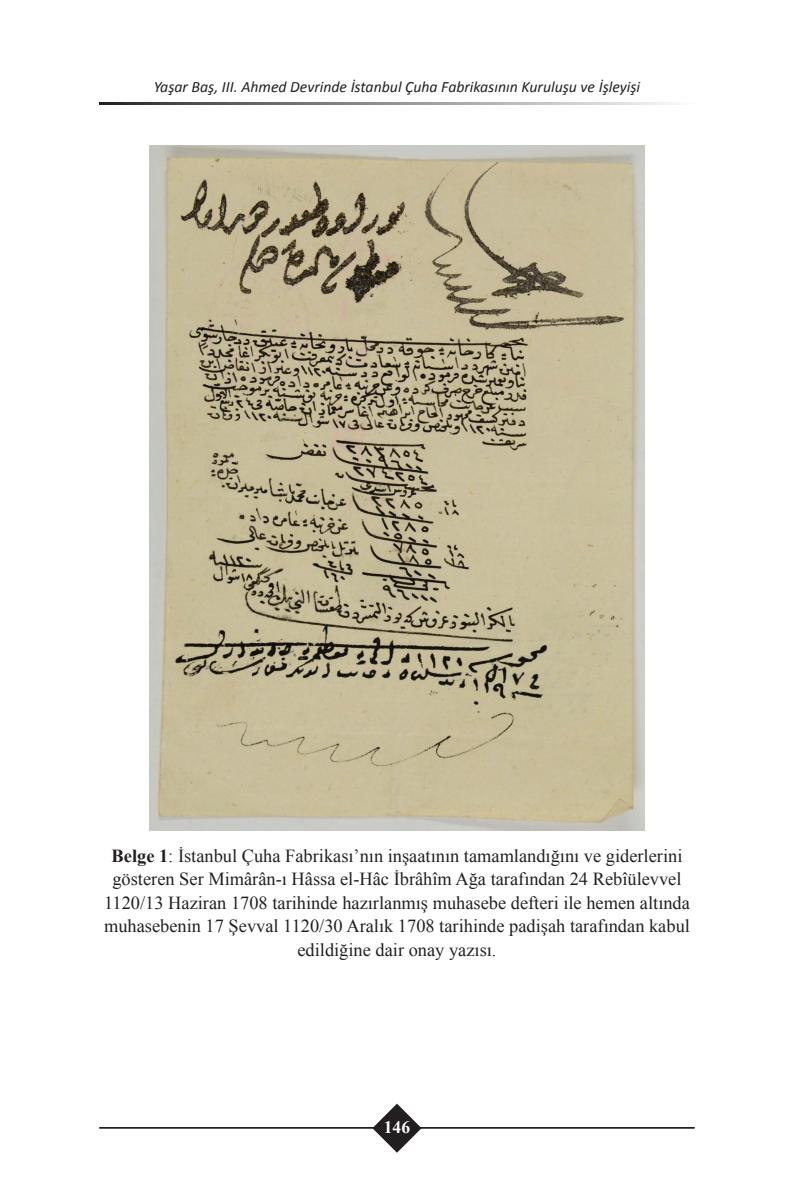
<style>
.page{position:relative;width:794px;height:1191px;background:#fff}
.page>*{position:absolute;margin:0;border:0;box-sizing:border-box;transform-origin:0 0}
.t1{font:18.38px/23.6px "Times New Roman";color:#231f20;text-align:center}
.t2{font:700 17.5px "Times New Roman";color:#fff}
.t3{font:italic 15.75px "Calibri";color:#231f20}
.s1{font-weight:700}
</style>
<div class="page">
<hr style="left:99px;top:1127px;width:595px;height:1px;background:#231f20">
<svg style="left:372px;top:1103px;width:49px;height:49px"></svg>
<img style="left:99px;top:102px;width:573px;height:2px">
<img style="left:150px;top:145px;width:494px;height:685px">
<p class="t3" style="left:154px;top:76px;width:488px">Yaşar Baş, III. Ahmed Devrinde İstanbul Çuha Fabrikasının Kuruluşu ve İşleyişi</p>
<p class="t1" style="left:104px;top:843px;width:587px"><span class="s1">Belge 1</span>: İstanbul Çuha Fabrikası’nın inşaatının tamamlandığını ve giderlerini gösteren Ser Mimârân-ı Hâssa el-Hâc İbrâhîm Ağa tarafından 24 Rebîülevvel 1120/13 Haziran 1708 tarihinde hazırlanmış muhasebe defteri ile hemen altında muhasebenin 17 Şevval 1120/30 Aralık 1708 tarihinde padişah tarafından kabul edildiğine dair onay yazısı.</p>
<p class="t2" style="left:384px;top:1115px;width:28px">146</p>
</div>
